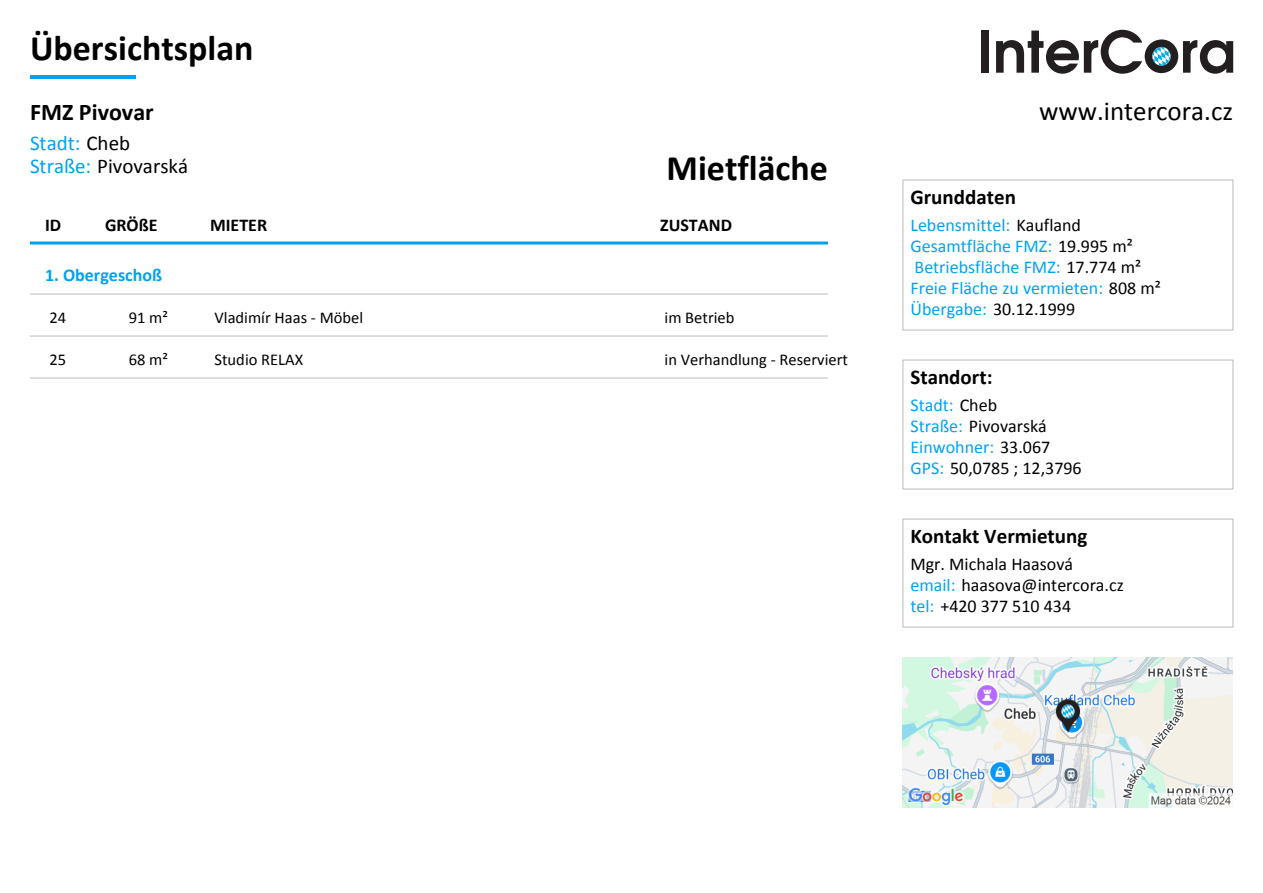
<style>
.page{position:relative;width:1263px;height:893px;background:#fff}
.page>*{position:absolute;margin:0;border:0;box-sizing:border-box;transform-origin:0 0}
.t1{font:700 36px "Calibri";color:#000}
.t2{font:27px "Calibri";color:#000}
.t3{font:700 24px "Calibri";color:#000}
.t4{font:700 21px "Calibri";color:#000}
.t5{font:21px/22.5px "Calibri";color:#000}
.t6{font:18px/21px "Calibri";color:#000}
.t7{font:18px/21px "Calibri";color:#00a2f0}
.t8{font:700 18px "Calibri";color:#000}
.t9{font:700 18px "Calibri";color:#00a2f0}
.t10{font:16.5px "Calibri";color:#000}
.s1{color:#00a2f0}
.s2{color:#000}
</style>
<div class="page">
<div style="left:981px;top:31px;width:8px;height:42px;background:#231f20"></div>
<svg style="left:996px;top:30px;width:237px;height:44px"></svg>
<hr style="left:30px;top:75px;width:105px;height:3px;background:#00a2f0">
<div style="left:902px;top:180px;width:331px;height:150px;background:#fff;border:1px solid #bbb"></div>
<div style="left:902px;top:360px;width:331px;height:129px;background:#fff;border:1px solid #bbb"></div>
<div style="left:902px;top:519px;width:331px;height:108px;background:#fff;border:1px solid #bbb"></div>
<img style="left:903px;top:657px;width:330px;height:150px">
<hr style="left:30px;top:294px;width:798px;height:1px;background:#bbb">
<hr style="left:30px;top:336px;width:798px;height:1px;background:#bbb">
<hr style="left:30px;top:378px;width:798px;height:1px;background:#bbb">
<hr style="left:30px;top:242px;width:798px;height:2px;background:#00a2f0">
<h1 class="t1" style="left:30px;top:33px;width:225px">Übersichtsplan</h1>
<h3 class="t3" style="left:30px;top:102px;width:125px">FMZ Pivovar</h3>
<p class="t5" style="left:30px;top:134px;width:160px"><span class="s1">Stadt:</span> Cheb<br><span class="s1">Straße:</span> Pivovarská</p>
<h1 class="t1" style="left:666px;top:153px;width:163px">Mietfläche</h1>
<p class="t8" style="left:45px;top:218px;width:18px">ID</p>
<p class="t8" style="left:105px;top:218px;width:54px">GRÖßE</p>
<p class="t8" style="left:210px;top:218px;width:59px">MIETER</p>
<p class="t8" style="left:660px;top:218px;width:73px">ZUSTAND</p>
<p class="t9" style="left:45px;top:267px;width:119px">1. Obergeschoß</p>
<p class="t10" style="left:50px;top:310px;width:18px">24</p>
<p class="t10" style="left:129px;top:310px;width:41px">91 m²</p>
<p class="t10" style="left:214px;top:310px;width:150px">Vladimír Haas - Möbel</p>
<p class="t10" style="left:664px;top:310px;width:71px">im Betrieb</p>
<p class="t10" style="left:50px;top:352px;width:18px">25</p>
<p class="t10" style="left:129px;top:352px;width:41px">68 m²</p>
<p class="t10" style="left:214px;top:352px;width:90px">Studio RELAX</p>
<p class="t10" style="left:664px;top:352px;width:185px">in Verhandlung - Reserviert</p>
<h2 class="t2" style="left:1039px;top:100px;width:196px">www.intercora.cz</h2>
<p class="t4" style="left:910px;top:188px;width:107px">Grunddaten</p>
<p class="t7" style="left:910px;top:216px;width:252px">Lebensmittel: <span class="s2">Kaufland<br></span>Gesamtfläche FMZ: <span class="s2">19.995 m²<br></span>Betriebsfläche FMZ: <span class="s2">17.774 m²<br></span>Freie Fläche zu vermieten: <span class="s2">808 m²<br></span>Übergabe: <span class="s2">30.12.1999</span></p>
<p class="t4" style="left:910px;top:368px;width:84px">Standort:</p>
<p class="t6" style="left:910px;top:396px;width:173px"><span class="s1">Stadt:</span> Cheb<br><span class="s1">Straße:</span> Pivovarská<br><span class="s1">Einwohner:</span> 33.067<br><span class="s1">GPS:</span> 50,0785 ; 12,3796</p>
<p class="t4" style="left:910px;top:527px;width:179px">Kontakt Vermietung</p>
<p class="t6" style="left:910px;top:555px;width:215px">Mgr. Michala Haasová<br><span class="s1">email:</span> haasova@intercora.cz <span class="s1">tel:</span> +420 377 510 434</p>
</div>
